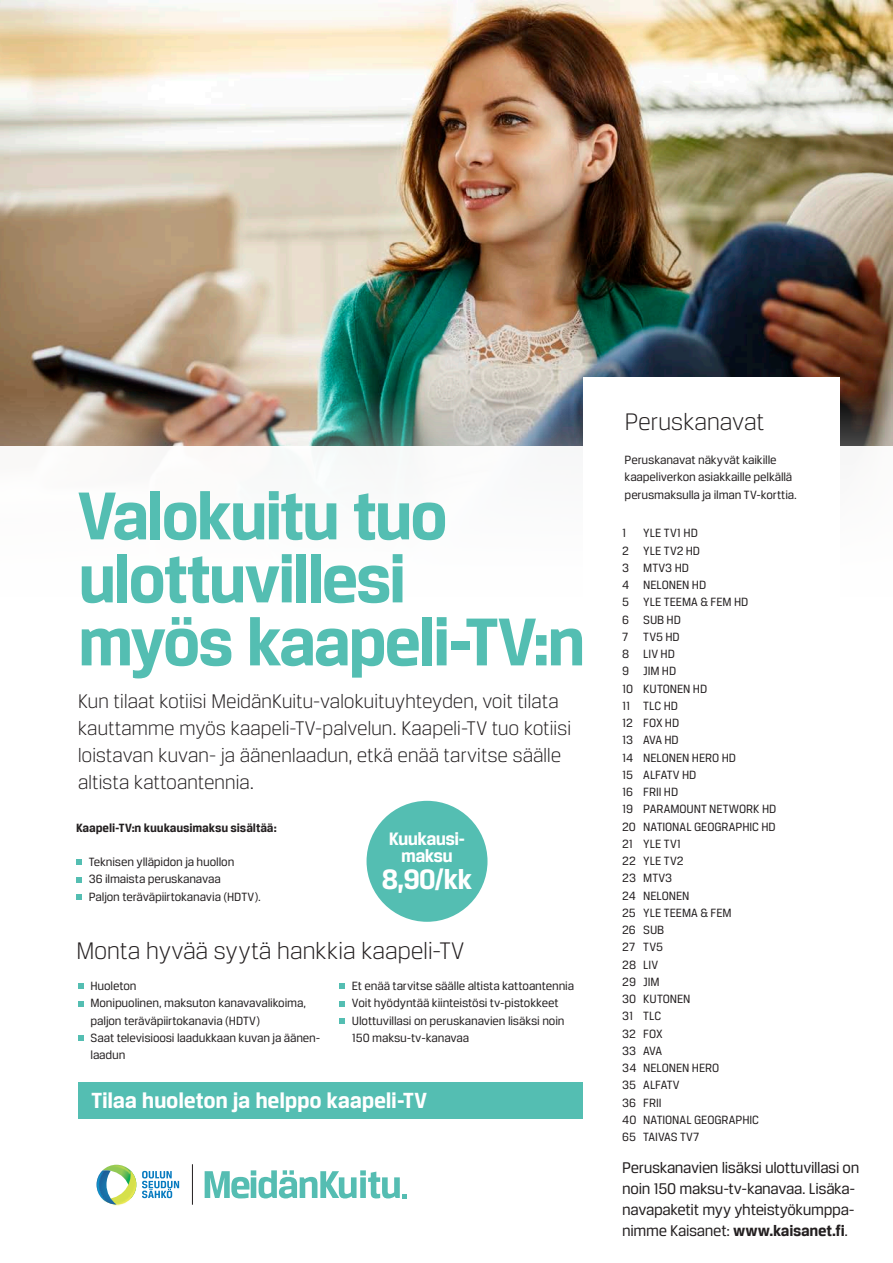
<style>
.page{position:relative;width:893px;height:1263px;background:#fff}
.page>*{position:absolute;margin:0;border:0;box-sizing:border-box;transform-origin:0 0}
.t1{font:700 72px/63px "Breuer Text";letter-spacing:-.04em;color:#54beb2}
.t2{font:700 29.85px "Breuer Text";color:#fff}
.t3{font:300 25.5px "Breuer Text";letter-spacing:-.02em;color:#231f20}
.t4{font:700 23.4px "Breuer Text";letter-spacing:-.01em;color:#fff}
.t5{font:300 21px/27px "Breuer Text";letter-spacing:-.02em;color:#231f20}
.t6{font:700 19.2px/17.1px "Breuer Text";letter-spacing:-.035em;color:#fff;text-align:center}
.t7{font:16.5px/21px "Breuer Text";letter-spacing:-.02em;color:#231f20}
.t8{font:12.75px/17.2px "Breuer Text";letter-spacing:-.01em;color:#231f20}
.t9{font:700 12.75px "Breuer Text";letter-spacing:-.01em;color:#231f20}
.s1{font-weight:700}
</style>
<div class="page">
<img style="left:0;top:0;width:893px;height:446px">
<svg style="left:115px;top:1170px;width:64px;height:36px"></svg>
<img style="left:96px;top:1170px;width:19px;height:36px">
<img style="left:103px;top:1164px;width:36px;height:18px">
<hr style="left:192px;top:1164px;width:1px;height:41px;background:#221e1f">
<svg style="left:205px;top:1170px;width:201px;height:28px"></svg>
<div style="left:367px;top:801px;width:120px;height:121px;background:#54beb2;border-radius:50%"></div>
<svg style="left:78px;top:983px;width:6px;height:6px"></svg>
<svg style="left:78px;top:1001px;width:6px;height:5px"></svg>
<svg style="left:78px;top:1035px;width:6px;height:6px"></svg>
<svg style="left:339px;top:983px;width:6px;height:6px"></svg>
<svg style="left:339px;top:1001px;width:6px;height:5px"></svg>
<svg style="left:339px;top:1018px;width:6px;height:6px"></svg>
<div style="left:78px;top:1082px;width:505px;height:37px;background:#54beb2"></div>
<svg style="left:76px;top:859px;width:6px;height:6px"></svg>
<svg style="left:76px;top:877px;width:6px;height:5px"></svg>
<svg style="left:76px;top:894px;width:6px;height:6px"></svg>
<div style="left:583px;top:377px;width:256px;height:312px;background:#fff"></div>
<h1 class="t1" style="left:78px;top:483px;width:509px">Valokuitu tuo ulottuvillesi<br>myös kaapeli-TV:n</h1>
<h3 class="t5" style="left:78px;top:687px;width:495px">Kun tilaat kotiisi MeidänKuitu-valokuituyhteyden, voit tilata kauttamme myös kaapeli-TV-palvelun. Kaapeli-TV tuo kotiisi loistavan kuvan- ja äänenlaadun, etkä enää tarvitse säälle altista kattoantennia.</h3>
<p class="t9" style="left:76px;top:820px;width:202px">Kaapeli-TV:n kuukausimaksu sisältää:</p>
<p class="t8" style="left:89px;top:853px;width:174px">Teknisen ylläpidon ja huollon<br>36 ilmaista peruskanavaa<br>Paljon teräväpiirtokanavia (HDTV).</p>
<h3 class="t3" style="left:76px;top:937px;width:390px">Monta hyvää syytä hankkia kaapeli-TV</h3>
<h3 class="t6" style="left:389px;top:829px;width:78px">Kuukausi&shy;maksu</h3>
<h2 class="t2" style="left:382px;top:863px;width:92px">8,90/kk</h2>
<p class="t8" style="left:91px;top:977px;width:231px">Huoleton<br>Monipuolinen, maksuton kanavavalikoima, paljon teräväpiirtokanavia (HDTV)<br>Saat televisioosi laadukkaan kuvan ja äänen&shy;laadun</p>
<p class="t8" style="left:352px;top:977px;width:224px">Et enää tarvitse säälle altista kattoantennia Voit hyödyntää kiinteistösi tv-pistokkeet Ulottuvillasi on peruskanavien lisäksi noin 150 maksu-tv-kanavaa</p>
<h3 class="t4" style="left:91px;top:1087px;width:337px">Tilaa huoleton ja helppo kaapeli-TV</h3>
<h3 class="t3" style="left:625px;top:407px;width:141px">Peruskanavat</h3>
<p class="t8" style="left:625px;top:451px;width:174px">Peruskanavat näkyvät kaikille kaapeliverkon asiakkaille pelkällä perusmaksulla ja ilman TV-korttia.</p>
<p class="t8" style="left:622px;top:524px;width:155px;text-indent:21px">YLE TV1 HD<br>2 YLE TV2 HD<br>3 MTV3 HD<br>4 NELONEN HD<br>5 YLE TEEMA &amp; FEM HD<br>6 SUB HD<br>7 TV5 HD<br>8 LIV HD<br>9 JIM HD<br>10 KUTONEN HD<br>11 TLC HD<br>12 FOX HD<br>13 AVA HD<br>14 NELONEN HERO HD<br>15 ALFATV HD<br>16 FRII HD<br>19 PARAMOUNT NETWORK HD<br>20 NATIONAL GEOGRAPHIC HD<br>21 YLE TV1<br>22 YLE TV2<br>23 MTV3<br>24 NELONEN<br>25 YLE TEEMA &amp; FEM<br>26 SUB<br>27 TV5<br>28 LIV<br>29 JIM<br>30 KUTONEN<br>31 TLC<br>32 FOX<br>33 AVA<br>34 NELONEN HERO<br>35 ALFATV<br>36 FRII<br>40 NATIONAL GEOGRAPHIC<br>65 TAIVAS TV7</p>
<p class="t8" style="left:622px;top:524px;width:6px">1</p>
<p class="t7" style="left:622px;top:1157px;width:239px">Peruskanavien lisäksi ulottuvillasi on noin 150 maksu-tv-kanavaa. Lisäka&shy;navapaketit myy yhteistyökumppa&shy;nimme Kaisanet: <span class="s1">www.kaisanet.fi</span>.</p>
</div>
